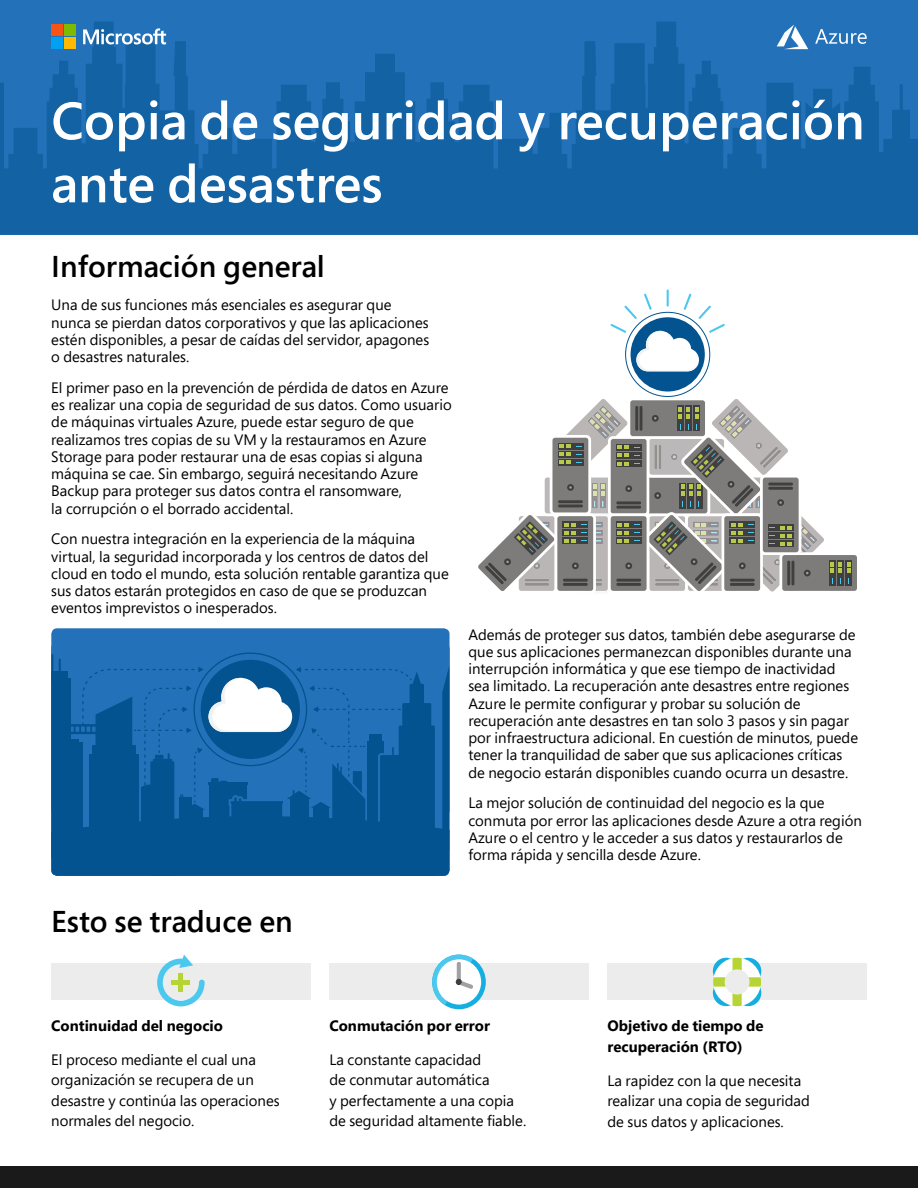
<style>
.page{position:relative;width:918px;height:1188px;background:#fff}
.page>*{position:absolute;margin:0;border:0;box-sizing:border-box;transform-origin:0 0}
.t1{font:600 52.5px/63px "Segoe Pro";color:#fff}
.t2{font:600 30px "Segoe Pro";color:#000}
.t3{font:15px/17.2px "Segoe Pro";color:#000}
.t4{font:700 15px/21px "Segoe Pro";color:#000}
</style>
<div class="page">
<div style="left:0;top:0;width:918px;height:235px;background:#2372b9"></div>
<svg style="left:0;top:22px;width:918px;height:213px;fill:#1262a4"></svg>
<div style="left:0;top:1166px;width:918px;height:22px;background:#1a1a1a"></div>
<div style="left:782px;top:555px;width:75px;height:36px;background:#7d7c7b;border-radius:3px"></div>
<svg style="left:850px;top:560px;width:2px;height:26px"></svg>
<svg style="left:478px;top:289px;width:372px;height:303px"></svg>
<svg style="left:83px;top:28px;width:83px;height:16px"></svg>
<div style="left:51px;top:25px;width:12px;height:11px;background:#f55414"></div>
<div style="left:64px;top:25px;width:12px;height:11px;background:#7dba00"></div>
<div style="left:51px;top:37px;width:12px;height:12px;background:#00a1f2"></div>
<div style="left:64px;top:37px;width:12px;height:12px;background:#ffba00"></div>
<svg style="left:815px;top:29px;width:52px;height:15px"></svg>
<svg style="left:777px;top:25px;width:31px;height:24px"></svg>
<div style="left:329px;top:964px;width:260px;height:36px;background:#ececec"></div>
<svg style="left:432px;top:955px;width:54px;height:54px"></svg>
<div style="left:437px;top:959px;width:44px;height:46px;background:#fff;border-radius:50%"></div>
<svg style="left:432px;top:955px;width:41px;height:50px"></svg>
<div style="left:51px;top:964px;width:259px;height:36px;background:#ececec"></div>
<svg style="left:157px;top:955px;width:48px;height:51px"></svg>
<div style="left:608px;top:964px;width:259px;height:36px;background:#ececec"></div>
<svg style="left:713px;top:958px;width:48px;height:48px"></svg>
<div style="left:51px;top:628px;width:399px;height:248px;background:#2372b9;border-radius:6px"></div>
<hr style="left:51px;top:654px;width:2px;height:25px;background:#02538f">
<svg style="left:51px;top:659px;width:399px;height:217px"></svg>
<h1 class="t1" style="left:51px;top:88px;width:815px">Copia de seguridad y recuperación ante desastres</h1>
<h2 class="t2" style="left:51px;top:245px;width:275px">Información general</h2>
<p class="t3" style="left:51px;top:296px;width:379px">Una de sus funciones más esenciales es asegurar que nunca se pierdan datos corporativos y que las aplicaciones estén disponibles, a pesar de caídas del servidor, apagones o desastres naturales.</p>
<p class="t3" style="left:51px;top:379px;width:402px">El primer paso en la prevención de pérdida de datos en Azure es realizar una copia de seguridad de sus datos. Como usuario de máquinas virtuales Azure, puede estar seguro de que realizamos tres copias de su VM y la restauramos en Azure Storage para poder restaurar una de esas copias si alguna máquina se cae. Sin embargo, seguirá necesitando Azure Backup para proteger sus datos contra el ransomware,<br>la corrupción o el borrado accidental.</p>
<p class="t3" style="left:51px;top:530px;width:399px">Con nuestra integración en la experiencia de la máquina virtual, la seguridad incorporada y los centros de datos del cloud en todo el mundo, esta solución rentable garantiza que sus datos estarán protegidos en caso de que se produzcan eventos imprevistos o inesperados.</p>
<p class="t3" style="left:468px;top:625px;width:391px">Además de proteger sus datos, también debe asegurarse de que sus aplicaciones permanezcan disponibles durante una interrupción informática y que ese tiempo de inactividad sea limitado. La recuperación ante desastres entre regiones Azure le permite configurar y probar su solución de recuperación ante desastres en tan solo 3 pasos y sin pagar por infraestructura adicional. En cuestión de minutos, puede tener la tranquilidad de saber que sus aplicaciones críticas de negocio estarán disponibles cuando ocurra un desastre.</p>
<p class="t3" style="left:468px;top:794px;width:395px">La mejor solución de continuidad del negocio es la que conmuta por error las aplicaciones desde Azure a otra región Azure o el centro y le acceder a sus datos y restaurarlos de forma rápida y sencilla desde Azure.</p>
<h2 class="t2" style="left:51px;top:901px;width:243px">Esto se traduce en</h2>
<p class="t4" style="left:51px;top:1015px;width:173px">Continuidad del negocio</p>
<p class="t3" style="left:51px;top:1049px;width:230px;line-height:20.2px">El proceso mediante el cual una organización se recupera de un desastre y continúa las operaciones normales del negocio.</p>
<p class="t4" style="left:329px;top:1015px;width:162px">Conmutación por error</p>
<p class="t3" style="left:329px;top:1049px;width:198px;line-height:20.2px">La constante capacidad<br>de conmutar automática<br>y perfectamente a una copia de seguridad altamente fiable.</p>
<p class="t4" style="left:608px;top:1015px;width:158px">Objetivo de tiempo de recuperación (RTO)</p>
<p class="t3" style="left:608px;top:1070px;width:204px;line-height:20.2px">La rapidez con la que necesita realizar una copia de seguridad de sus datos y aplicaciones.</p>
</div>
